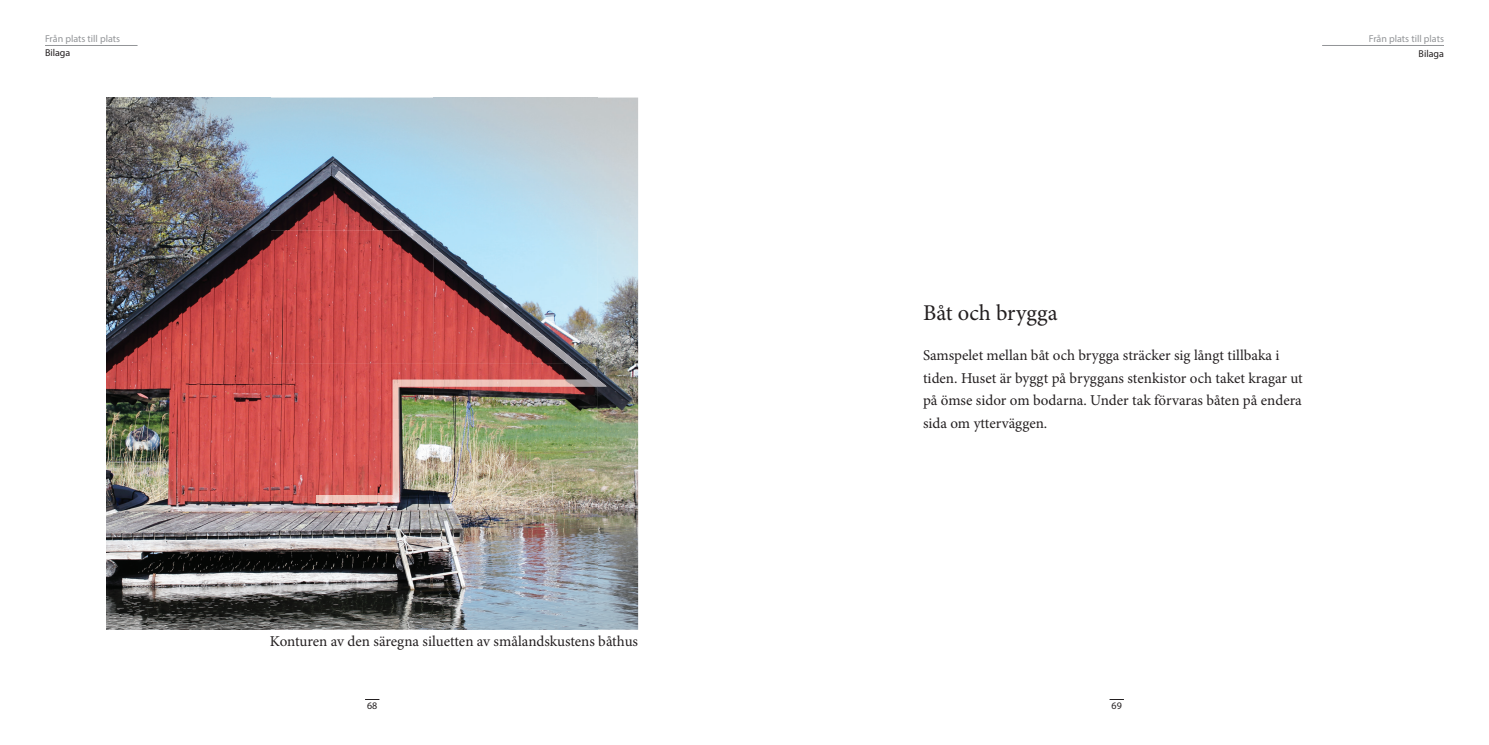
<style>
.page{position:relative;width:1489px;height:745px;background:#fff}
.page>*{position:absolute;margin:0;border:0;box-sizing:border-box;transform-origin:0 0}
.t1{font:22.5px "Minion Pro";color:#231f20}
.t2{font:15px/22.5px "Minion Pro";color:#231f20}
.t3{font:10px "Myriad Pro";color:#939598}
.t4{font:10px "Myriad Pro";color:#231f20}
</style>
<div class="page">
<img style="left:106px;top:97px;width:532px;height:532px">
<img style="left:335px;top:171px;width:55px;height:41px">
<img style="left:379px;top:212px;width:63px;height:41px">
<img style="left:431px;top:253px;width:62px;height:42px">
<img style="left:482px;top:295px;width:63px;height:41px">
<img style="left:524px;top:336px;width:82px;height:50px">
<img style="left:393px;top:379px;width:131px;height:40px">
<img style="left:358px;top:419px;width:41px;height:82px">
<img style="left:317px;top:495px;width:41px;height:6px">
<hr style="left:45px;top:45px;width:92px;height:1px;background:#939598">
<hr style="left:1322px;top:45px;width:121px;height:1px;background:#939598">
<p class="t3" style="left:45px;top:32px;width:77px">Från plats till plats</p>
<p class="t4" style="left:45px;top:47px;width:27px">Bilaga</p>
<p class="t3" style="left:1368px;top:32px;width:77px">Från plats till plats</p>
<p class="t4" style="left:1418px;top:47px;width:27px">Bilaga</p>
<p class="t2" style="left:270px;top:629px;width:370px">Konturen av den säregna siluetten av smålandskustens båthus</p>
<h1 class="t1" style="left:922px;top:297px;width:136px">Båt och brygga</h1>
<p class="t2" style="left:922px;top:344px;width:381px">Samspelet mellan båt och brygga sträcker sig långt tillbaka i tiden. Huset är byggt på bryggans stenkistor och taket kragar ut på ömse sidor om bodarna. Under tak förvaras båten på endera sida om ytterväggen.</p>
<p class="t4" style="left:367px;top:699px;width:12px">68</p>
<p class="t4" style="left:1111px;top:699px;width:12px">69</p>
</div>
